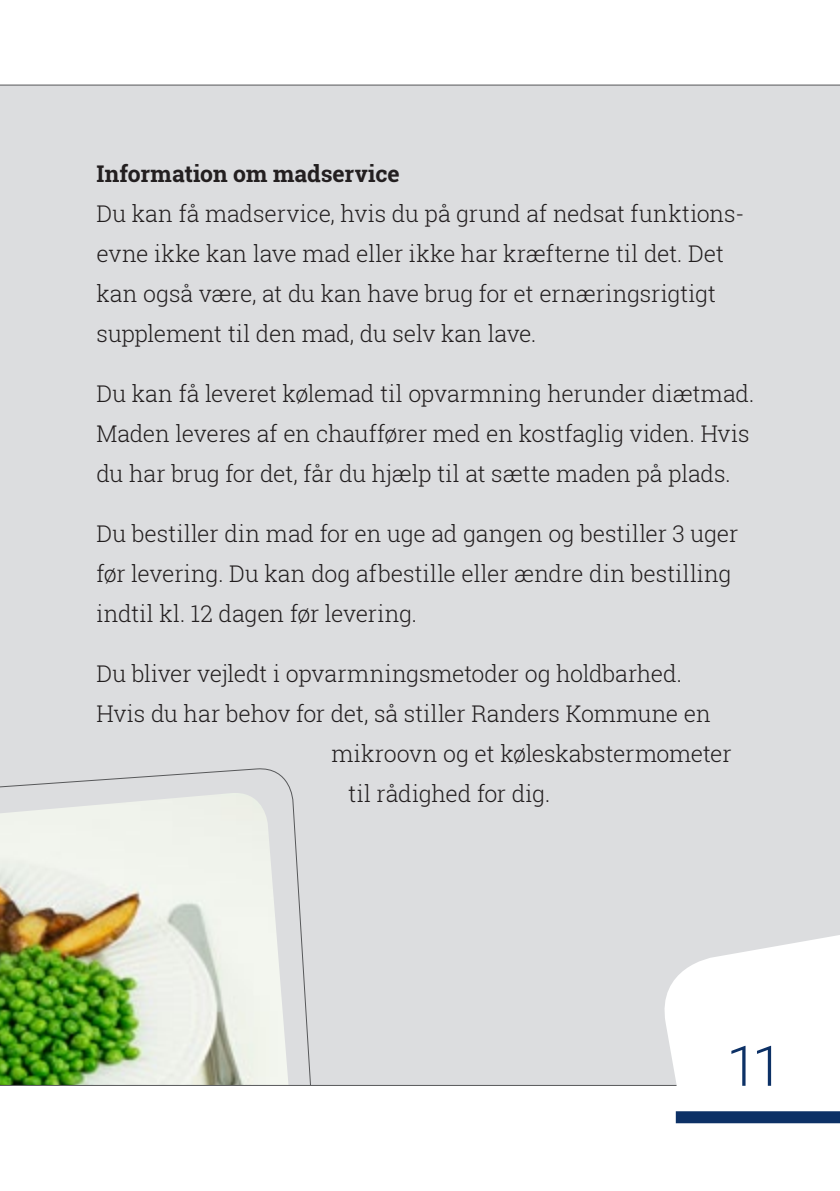
<style>
.page{position:relative;width:840px;height:1191px;background:#fff}
.page>*{position:absolute;margin:0;border:0;box-sizing:border-box;transform-origin:0 0}
.t1{font:300 56px "Roboto";color:#0d3166}
.t2{font:300 23px/40px "Roboto Slab";letter-spacing:-.005em;color:#231f20}
.t3{font:700 23px "Roboto Slab";color:#231f20}
</style>
<div class="page">
<div style="left:0;top:85px;width:839px;height:1000px;background:#dcdddf"></div>
<svg style="left:664px;top:935px;width:175px;height:189px;fill:#fff"></svg>
<div style="left:675px;top:1111px;width:164px;height:12px;background:#0d3166"></div>
<hr style="left:0;top:85px;width:839px;height:1px;background:#57585a">
<img style="left:0;top:768px;width:311px;height:317px">
<hr style="left:0;top:1085px;width:676px;height:1px;background:#57585a">
<p class="t3" style="left:96px;top:158px;width:304px">Information om madservice</p>
<p class="t2" style="left:96px;top:193px;width:649px">Du kan få madservice, hvis du på grund af nedsat funktions&shy;evne ikke kan lave mad eller ikke har kræfterne til det. Det kan også være, at du kan have brug for et ernæringsrigtigt supplement til den mad, du selv kan lave.</p>
<p class="t2" style="left:96px;top:373px;width:659px">Du kan få leveret kølemad til opvarmning herunder diætmad.<br>Maden leveres af en chauffører med en kostfaglig viden. Hvis du har brug for det, får du hjælp til at sætte maden på plads.</p>
<p class="t2" style="left:96px;top:513px;width:643px">Du bestiller din mad for en uge ad gangen og bestiller 3 uger før levering. Du kan dog afbestille eller ændre din bestilling indtil kl. 12 dagen før levering.</p>
<p class="t2" style="left:96px;top:653px;width:587px">Du bliver vejledt i opvarmningsmetoder og holdbarhed.</p>
<p class="t2" style="left:96px;top:693px;width:615px">Hvis du har behov for det, så stiller Randers Kommune en</p>
<p class="t2" style="left:331px;top:733px;width:401px">mikroovn og et køleskabstermometer</p>
<p class="t2" style="left:348px;top:773px;width:203px">til rådighed for dig.</p>
<h1 class="t1" style="left:726px;top:1026px;width:58px">11</h1>
</div>
